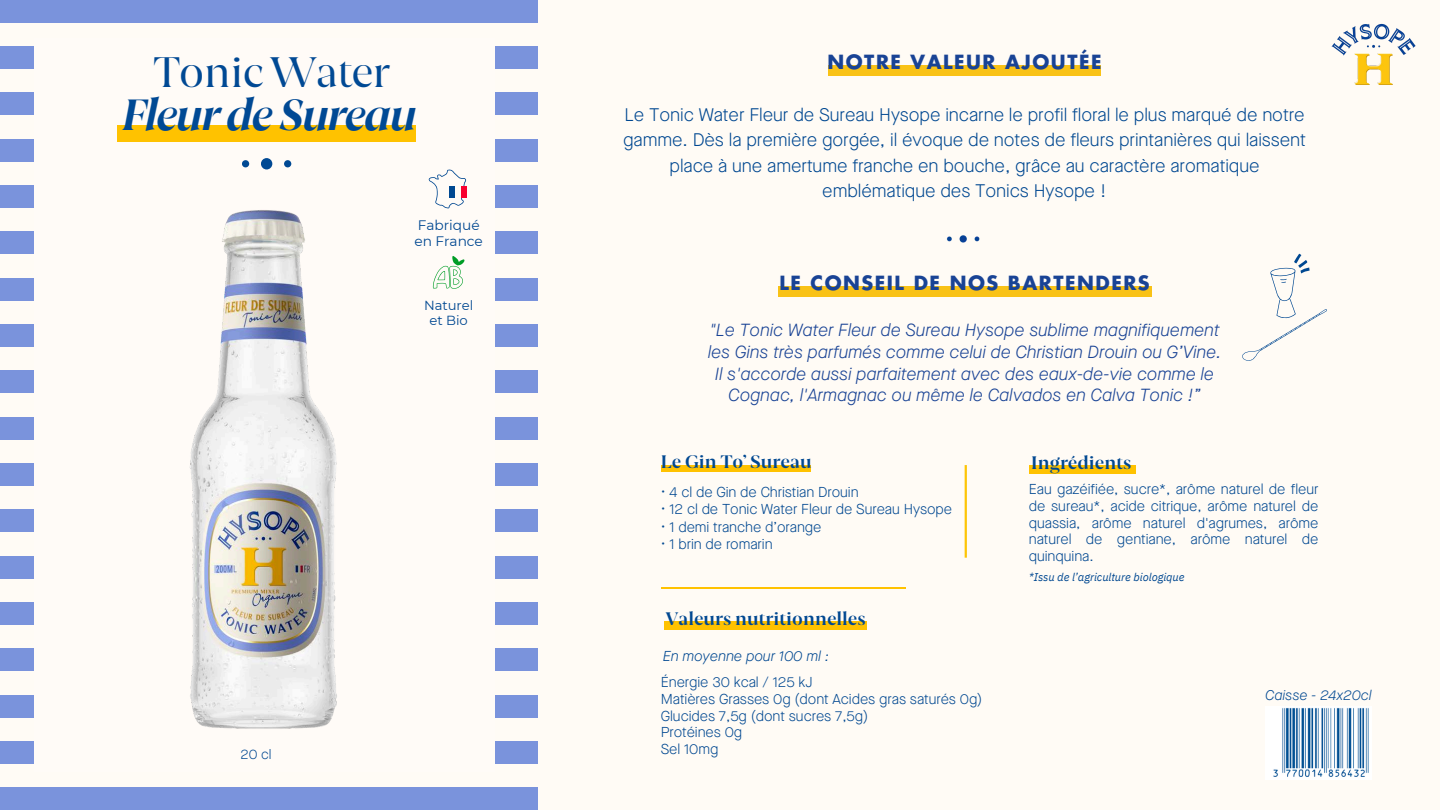
<style>
.page{position:relative;width:1440px;height:810px;background:#fffbf5}
.page>*{position:absolute;margin:0;border:0;box-sizing:border-box;transform-origin:0 0}
.t1{font:italic 700 41.9px "Joane";letter-spacing:-.025em;color:#004994}
.t2{font:41.1px "Joane";letter-spacing:-.025em;color:#004994}
.t3{font:700 19.1px "Futura LT Pro";letter-spacing:.08em;color:#194395}
.t4{font:300 18.2px/25.5px "Maison Neue";letter-spacing:-.005em;color:#004891;text-align:center}
.t5{font:italic 300 17.6px/21.9px "Maison Neue";letter-spacing:-.005em;color:#194395;text-align:center}
.t6{font:700 17.4px "Joane";letter-spacing:.005em;color:#004891}
.t7{font:300 14.4px/16.8px "Maison Neue";letter-spacing:-.005em;color:#004891}
.t8{font:italic 300 14.4px "Maison Neue";letter-spacing:-.005em;color:#004891}
.t9{font:italic 300 14px "Maison Neue";letter-spacing:-.005em;color:#004891}
.t10{font:13.7px/15.7px "Montserrat";letter-spacing:-.005em;color:#004891}
.t11{font:300 13.7px "Maison Neue";color:#004891}
.t12{font:13.2px/15px "Montserrat";letter-spacing:-.005em;color:#004891;text-align:center}
.t13{font:italic 11.2px "IBM Plex Sans";letter-spacing:-.005em;color:#004891}
</style>
<div class="page">
<hr style="left:661px;top:587px;width:245px;height:2px;background:#ffc200">
<svg style="left:1242px;top:254px;width:85px;height:107px"></svg>
<div style="left:664px;top:621px;width:203px;height:9px;background:#ffc200"></div>
<div style="left:0;top:0;width:538px;height:23px;background:#7a93dc"></div>
<div style="left:0;top:46px;width:538px;height:23px;background:#7a93dc"></div>
<div style="left:0;top:92px;width:538px;height:23px;background:#7a93dc"></div>
<div style="left:0;top:139px;width:538px;height:23px;background:#7a93dc"></div>
<div style="left:0;top:185px;width:538px;height:23px;background:#7a93dc"></div>
<div style="left:0;top:231px;width:538px;height:23px;background:#7a93dc"></div>
<div style="left:0;top:278px;width:538px;height:23px;background:#7a93dc"></div>
<div style="left:0;top:324px;width:538px;height:23px;background:#7a93dc"></div>
<div style="left:0;top:370px;width:538px;height:23px;background:#7a93dc"></div>
<div style="left:0;top:417px;width:538px;height:23px;background:#7a93dc"></div>
<div style="left:0;top:463px;width:538px;height:23px;background:#7a93dc"></div>
<div style="left:0;top:509px;width:538px;height:23px;background:#7a93dc"></div>
<div style="left:0;top:556px;width:538px;height:23px;background:#7a93dc"></div>
<div style="left:0;top:602px;width:538px;height:23px;background:#7a93dc"></div>
<div style="left:0;top:648px;width:538px;height:23px;background:#7a93dc"></div>
<div style="left:0;top:695px;width:538px;height:23px;background:#7a93dc"></div>
<div style="left:0;top:741px;width:538px;height:23px;background:#7a93dc"></div>
<div style="left:0;top:787px;width:538px;height:23px;background:#7a93dc"></div>
<div style="left:34px;top:38px;width:461px;height:734px;background:#fffbf7"></div>
<div style="left:284px;top:160px;width:7px;height:7px;background:#004994;border-radius:50%"></div>
<div style="left:242px;top:160px;width:7px;height:7px;background:#004994;border-radius:50%"></div>
<div style="left:261px;top:158px;width:11px;height:11px;background:#004994;border-radius:50%"></div>
<div style="left:118px;top:125px;width:298px;height:17px;background:#ffc200"></div>
<div style="left:1029px;top:466px;width:106px;height:8px;background:#ffc200"></div>
<div style="left:661px;top:465px;width:149px;height:6px;background:#ffc200"></div>
<hr style="left:965px;top:465px;width:2px;height:93px;background:#fdc506">
<img style="left:946px;top:235px;width:34px;height:8px">
<div style="left:828px;top:65px;width:273px;height:11px;background:#f9c216"></div>
<div style="left:778px;top:286px;width:373px;height:11px;background:#f9c216"></div>
<img style="left:189px;top:210px;width:148px;height:519px">
<img style="left:1331px;top:23px;width:85px;height:62px">
<img style="left:1273px;top:707px;width:96px;height:70px">
<svg style="left:429px;top:170px;width:37px;height:38px"></svg>
<div style="left:450px;top:186px;width:6px;height:11px;background:#004891"></div>
<div style="left:456px;top:186px;width:5px;height:11px;background:#fffbf5"></div>
<div style="left:461px;top:186px;width:6px;height:11px;background:#f80030"></div>
<svg style="left:433px;top:256px;width:31px;height:33px"></svg>
<h5 class="t2" style="left:154px;top:56px;width:237px">Tonic Water</h5>
<h3 class="t1" style="left:121px;top:98px;width:297px">Fleur de Sureau</h3>
<h6 class="t10" style="left:414px;top:218px;width:70px">Fabriqué en France</h6>
<p class="t12" style="left:424px;top:298px;width:51px">Naturel et Bio</p>
<h4 class="t11" style="left:241px;top:747px;width:32px">20 cl</h4>
<h6 class="t3" style="left:827px;top:53px;width:276px">NOTRE VALEUR AJOUTÉE</h6>
<h6 class="t4" style="left:623px;top:102px;width:684px">Le Tonic Water Fleur de Sureau Hysope incarne le profil floral le plus marqué de notre gamme. Dès la première gorgée, il évoque de notes de fleurs printanières qui laissent place à une amertume franche en bouche, grâce au caractère aromatique emblématique des Tonics Hysope !</h6>
<p class="t3" style="left:779px;top:275px;width:372px">LE CONSEIL DE NOS BARTENDERS</p>
<h4 class="t5" style="left:708px;top:319px;width:515px">"Le Tonic Water Fleur de Sureau Hysope sublime magnifiquement les Gins très parfumés comme celui de Christian Drouin ou G’Vine.<br>Il s'accorde aussi parfaitement avec des eaux-de-vie comme le Cognac, l'Armagnac ou même le Calvados en Calva Tonic !”</h4>
<h6 class="t6" style="left:661px;top:455px;width:152px">Le Gin To’ Sureau</h6>
<h6 class="t7" style="left:661px;top:484px;width:199px">• 4 cl de Gin de Christian Drouin</h6>
<h6 class="t7" style="left:661px;top:502px;width:293px">• 12 cl de Tonic Water Fleur de Sureau Hysope</h6>
<h6 class="t7" style="left:661px;top:519px;width:162px">• 1 demi tranche d’orange</h6>
<h6 class="t7" style="left:661px;top:536px;width:113px">• 1 brin de romarin</h6>
<h2 class="t6" style="left:666px;top:612px;width:201px">Valeurs nutritionnelles</h2>
<h1 class="t8" style="left:663px;top:648px;width:168px">En moyenne pour 100 ml :</h1>
<p class="t7" style="left:661px;top:674px;width:323px">Énergie 30 kcal / 125 kJ<br>Matières Grasses 0g (dont Acides gras saturés 0g)<br>Glucides 7,5g (dont sucres 7,5g)<br>Protéines 0g<br>Sel 10mg</p>
<h6 class="t6" style="left:1031px;top:456px;width:102px">Ingrédients</h6>
<h6 class="t7" style="left:1029px;top:481px;width:291px;text-align:justify">Eau gazéifiée, sucre*, arôme naturel de fleur de sureau*, acide citrique, arôme naturel de quassia, arôme naturel d'agrumes, arôme naturel de gentiane, arôme naturel de quinquina.</h6>
<h6 class="t13" style="left:1029px;top:570px;width:157px">*Issu de l’agriculture biologique</h6>
<h4 class="t9" style="left:1265px;top:687px;width:108px">Caisse - 24x20cl</h4>
</div>
